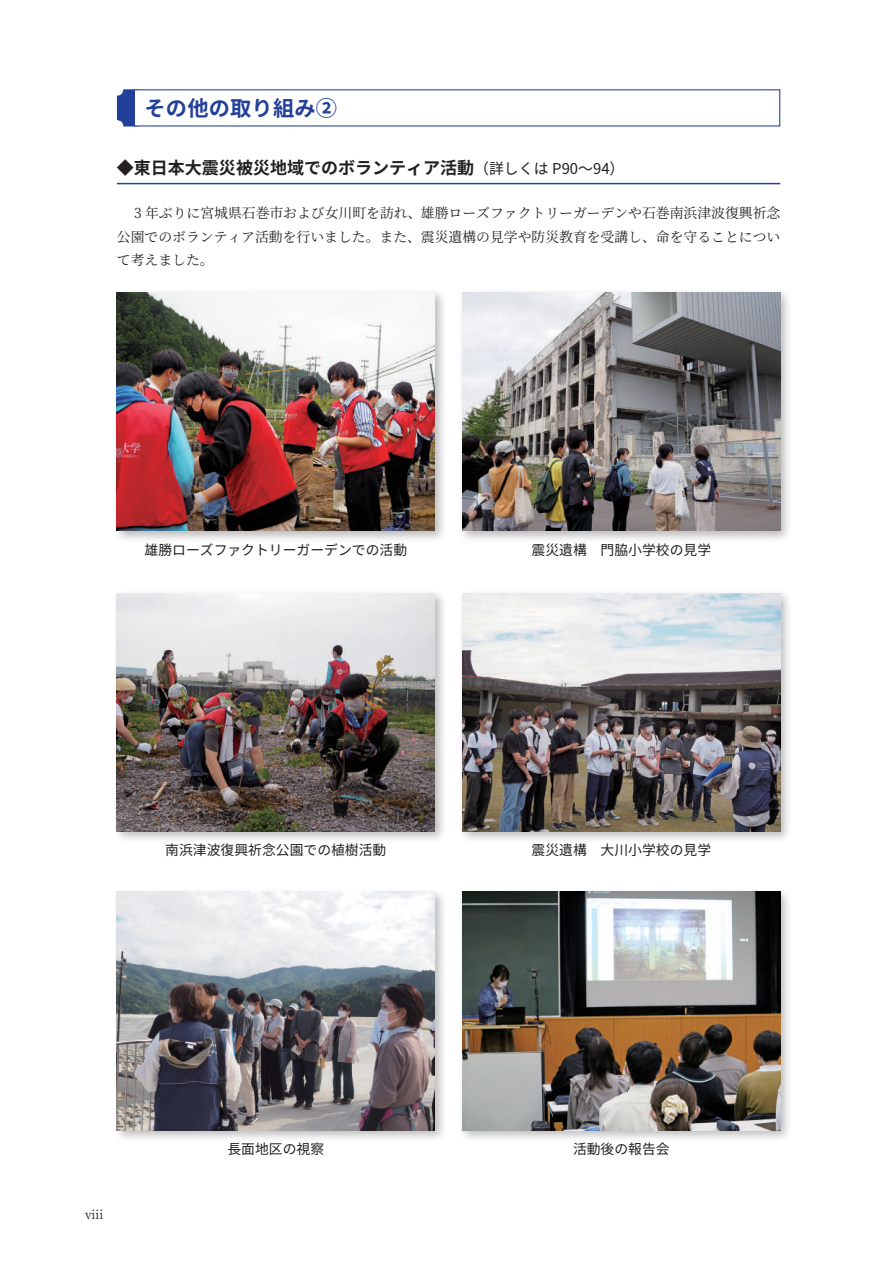
<style>
.page{position:relative;width:893px;height:1263px;background:#fff}
.page>*{position:absolute;margin:0;border:0;box-sizing:border-box;transform-origin:0 0}
.t1{font:700 21.3px "Noto Sans CJ Kjp";letter-spacing:.005em;color:#223f99}
.t2{font:700 16.95px "Noto Sans CJ Kjp";color:#231f20}
.t3{font:13.8px/23.4px "Noto Serif CJ Kjp";color:#231f20;text-align:justify}
.t4{font:13.8px "Noto Sans CJ Kjp";color:#231f20}
.t5{font:12px "Noto Serif CJ Kjp";color:#231f20}
.s1{font-weight:400;font-size:14.85px}
</style>
<div class="page">
<div style="left:117px;top:89px;width:28px;height:37px;background:#223f99;border-radius:6px"></div>
<div style="left:134px;top:89px;width:646px;height:37px;background:#fff"></div>
<hr style="left:117px;top:183px;width:663px;height:1px;background:#223f99">
<div style="left:113px;top:289px;width:334px;height:254px;background:#231f20;opacity:.3"></div>
<img style="left:117px;top:293px;width:318px;height:238px">
<div style="left:458px;top:289px;width:335px;height:254px;background:#231f20;opacity:.3"></div>
<img style="left:462px;top:293px;width:318px;height:238px">
<div style="left:113px;top:589px;width:334px;height:255px;background:#231f20;opacity:.3"></div>
<img style="left:117px;top:593px;width:318px;height:238px">
<div style="left:458px;top:589px;width:335px;height:255px;background:#231f20;opacity:.3"></div>
<img style="left:462px;top:593px;width:318px;height:238px">
<div style="left:113px;top:888px;width:334px;height:254px;background:#231f20;opacity:.3"></div>
<img style="left:117px;top:892px;width:318px;height:238px">
<div style="left:458px;top:888px;width:335px;height:254px;background:#231f20;opacity:.3"></div>
<img style="left:462px;top:892px;width:318px;height:238px">
<h1 class="t1" style="left:145px;top:96px;width:194px">その他の取り組み②</h1>
<p class="t2" style="left:117px;top:159px;width:509px">◆東日本大震災被災地域でのボランティア活動<span class="s1">（詳しくは P90〜94）</span></p>
<p class="t3" style="left:117px;top:202px;width:665px">　 3 年ぶりに宮城県石巻市および女川町を訪れ、雄勝ローズファクトリーガーデンや石巻南浜津波復興祈念公園でのボランティア活動を行いました。また、震災遺構の見学や防災教育を受講し、命を守ることについて考えました。</p>
<p class="t4" style="left:145px;top:542px;width:264px">雄勝ローズファクトリーガーデンでの活動</p>
<p class="t4" style="left:531px;top:542px;width:181px">震災遺構　門脇小学校の見学</p>
<p class="t4" style="left:165px;top:842px;width:223px">南浜津波復興祈念公園での植樹活動</p>
<p class="t4" style="left:531px;top:842px;width:181px">震災遺構　大川小学校の見学</p>
<p class="t5" style="left:85px;top:1208px;width:20px">viii</p>
<p class="t4" style="left:227px;top:1141px;width:98px">長面地区の視察</p>
<p class="t4" style="left:573px;top:1141px;width:98px">活動後の報告会</p>
</div>
